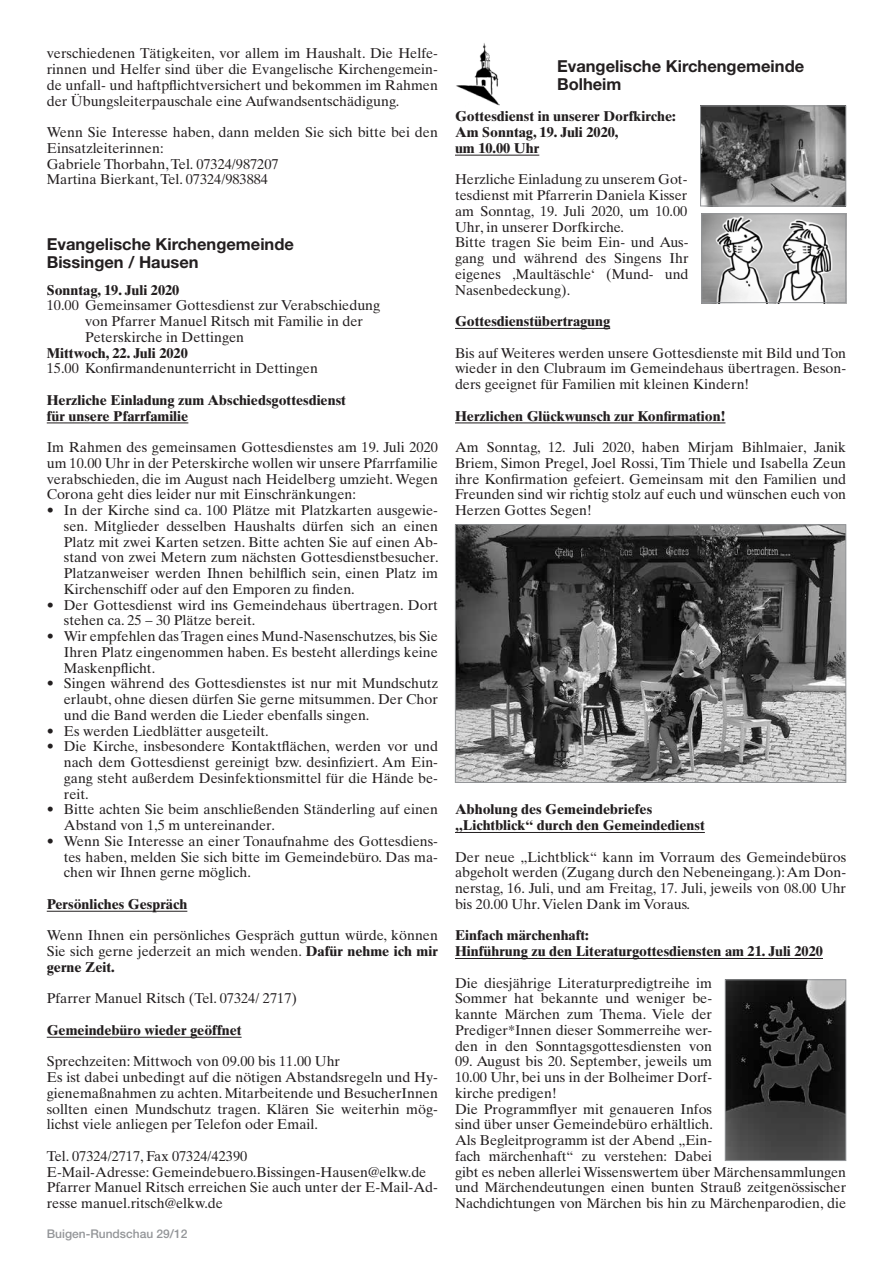
<style>
.page{position:relative;width:893px;height:1263px;background:#fff}
.page>*{position:absolute;margin:0;border:0;box-sizing:border-box;transform-origin:0 0}
.t1{font:700 16.5px/18px "Helvetica Neue";color:#231f20}
.t2{font:14.25px/15.8px "Times Ten";color:#231f20;text-align:justify}
.t3{font:700 14.25px/15.8px "Times Ten";color:#231f20}
.t4{font:500 12px "Helvetica Neue";color:#939598}
.s1{font-weight:700}
</style>
<div class="page">
<hr style="left:47px;top:423px;width:141px;height:1px;background:#231f20">
<hr style="left:47px;top:911px;width:140px;height:1px;background:#231f20">
<hr style="left:47px;top:1037px;width:195px;height:1px;background:#231f20">
<hr style="left:455px;top:155px;width:84px;height:1px;background:#231f20">
<hr style="left:455px;top:328px;width:155px;height:1px;background:#231f20">
<hr style="left:455px;top:423px;width:270px;height:1px;background:#231f20">
<hr style="left:455px;top:832px;width:250px;height:1px;background:#231f20">
<hr style="left:455px;top:958px;width:368px;height:1px;background:#231f20">
<img style="left:456px;top:43px;width:43px;height:63px">
<img style="left:702px;top:108px;width:142px;height:96px">
<div style="left:700px;top:106px;width:146px;height:100px;border:1px solid #939598"></div>
<img style="left:703px;top:215px;width:141px;height:86px">
<div style="left:701px;top:213px;width:145px;height:90px;border:1px solid #939598"></div>
<img style="left:457px;top:526px;width:387px;height:255px">
<div style="left:455px;top:524px;width:391px;height:259px;border:1px solid #939598"></div>
<img style="left:727px;top:981px;width:117px;height:178px">
<div style="left:725px;top:979px;width:121px;height:182px;border:1px solid #939598"></div>
<p class="t2" style="left:47px;top:45px;width:393px">verschiedenen Tätigkeiten, vor allem im Haushalt. Die Helfe&shy;rinnen und Helfer sind über die Evangelische Kirchengemein&shy;de unfall- und haftpflichtversichert und bekommen im Rahmen der Übungsleiterpauschale eine Aufwandsentschädigung.</p>
<p class="t2" style="left:47px;top:124px;width:393px;text-align:left">Wenn Sie Interesse haben, dann melden Sie sich bitte bei den Einsatzleiterinnen:<br>Gabriele Thorbahn, Tel. 07324/987207<br>Martina Bierkant, Tel. 07324/983884</p>
<p class="t1" style="left:47px;top:234px;width:249px">Evangelische Kirchengemeinde<br>Bissingen / Hausen</p>
<p class="t3" style="left:47px;top:282px;width:134px">Sonntag, 19. Juli 2020</p>
<p class="t2" style="left:85px;top:297px;width:297px;text-align:left;text-indent:-38px">10.00 Gemeinsamer Gottesdienst zur Verabschiedung von Pfarrer Manuel Ritsch mit Familie in der<br>Peterskirche in Dettingen</p>
<p class="t3" style="left:47px;top:345px;width:143px">Mittwoch, 22. Juli 2020</p>
<p class="t2" style="left:47px;top:360px;width:273px">15.00 Konfirmandenunterricht in Dettingen</p>
<p class="t3" style="left:47px;top:392px;width:301px">Herzliche Einladung zum Abschiedsgottesdienst für unsere Pfarrfamilie</p>
<p class="t2" style="left:47px;top:439px;width:393px">Im Rahmen des gemeinsamen Gottesdienstes am 19. Juli 2020 um 10.00 Uhr in der Peterskirche wollen wir unsere Pfarrfamilie verabschieden, die im August nach Heidelberg umzieht. Wegen Corona geht dies leider nur mit Einschränkungen:</p>
<p class="t2" style="left:64px;top:502px;width:376px;text-indent:-17px">• In der Kirche sind ca. 100 Plätze mit Platzkarten ausgewie&shy;sen. Mitglieder desselben Haushalts dürfen sich an einen Platz mit zwei Karten setzen. Bitte achten Sie auf einen Ab&shy;stand von zwei Metern zum nächsten Gottesdienstbesucher.<br>Platzanweiser werden Ihnen behilflich sein, einen Platz im Kirchenschiff oder auf den Emporen zu finden.</p>
<p class="t2" style="left:64px;top:597px;width:376px;text-indent:-17px">• Der Gottesdienst wird ins Gemeindehaus übertragen. Dort stehen ca. 25 – 30 Plätze bereit.</p>
<p class="t2" style="left:64px;top:628px;width:376px;text-indent:-17px">• Wir empfehlen das Tragen eines Mund-Nasenschutzes, bis Sie Ihren Platz eingenommen haben. Es besteht allerdings keine Maskenpflicht.</p>
<p class="t2" style="left:64px;top:675px;width:376px;text-indent:-17px">• Singen während des Gottesdienstes ist nur mit Mundschutz erlaubt, ohne diesen dürfen Sie gerne mitsummen. Der Chor und die Band werden die Lieder ebenfalls singen.</p>
<p class="t2" style="left:47px;top:723px;width:224px">• Es werden Liedblätter ausgeteilt.</p>
<p class="t2" style="left:64px;top:738px;width:376px;text-indent:-17px">• Die Kirche, insbesondere Kontaktflächen, werden vor und nach dem Gottesdienst gereinigt bzw. desinfiziert. Am Ein&shy;gang steht außerdem Desinfektionsmittel für die Hände be&shy;reit.</p>
<p class="t2" style="left:64px;top:801px;width:376px;text-indent:-17px">• Bitte achten Sie beim anschließenden Ständerling auf einen<br>Abstand von 1,5 m untereinander.</p>
<p class="t2" style="left:64px;top:833px;width:376px;text-indent:-17px">• Wenn Sie Interesse an einer Tonaufnahme des Gottesdiens&shy;tes haben, melden Sie sich bitte im Gemeindebüro. Das ma&shy;chen wir Ihnen gerne möglich.</p>
<p class="t3" style="left:47px;top:896px;width:142px">Persönliches Gespräch</p>
<p class="t2" style="left:47px;top:927px;width:393px">Wenn Ihnen ein persönliches Gespräch guttun würde, können Sie sich gerne jederzeit an mich wenden. <span class="s1">Dafür nehme ich mir gerne Zeit.</span></p>
<p class="t2" style="left:47px;top:990px;width:252px">Pfarrer Manuel Ritsch (Tel. 07324/ 2717)</p>
<p class="t3" style="left:47px;top:1022px;width:196px">Gemeindebüro wieder geöffnet</p>
<p class="t2" style="left:47px;top:1053px;width:393px;text-align:left">Sprechzeiten: Mittwoch von 09.00 bis 11.00 Uhr<br>Es ist dabei unbedingt auf die nötigen Abstandsregeln und Hy&shy;gienemaßnahmen zu achten. Mitarbeitende und BesucherInnen sollten einen Mundschutz tragen. Klären Sie weiterhin mög&shy;lichst viele anliegen per Telefon oder Email.</p>
<p class="t2" style="left:47px;top:1148px;width:393px;text-align:left">Tel. 07324/2717, Fax 07324/42390<br>E-Mail-Adresse: Gemeindebuero.Bissingen-Hausen@elkw.de Pfarrer Manuel Ritsch erreichen Sie auch unter der E-Mail-Ad&shy;resse manuel.ritsch@elkw.de</p>
<p class="t4" style="left:47px;top:1227px;width:142px">Buigen-Rundschau 29/12</p>
<p class="t1" style="left:557px;top:57px;width:249px">Evangelische Kirchengemeinde<br>Bolheim</p>
<p class="t3" style="left:455px;top:108px;width:222px">Gottesdienst in unserer Dorfkirche:<br>Am Sonntag, 19. Juli 2020,<br>um 10.00 Uhr</p>
<p class="t2" style="left:455px;top:171px;width:235px;text-align:left">Herzliche Einladung zu unserem Got&shy;tesdienst mit Pfarrerin Daniela Kisser am Sonntag, 19. Juli 2020, um 10.00<br>Uhr, in unserer Dorfkirche.<br>Bitte tragen Sie beim Ein- und Aus&shy;gang und während des Singens Ihr eigenes ‚Maultäschle‘ (Mund- und<br>Nasenbedeckung).</p>
<p class="t3" style="left:455px;top:313px;width:157px">Gottesdienstübertragung</p>
<p class="t2" style="left:455px;top:345px;width:393px">Bis auf Weiteres werden unsere Gottesdienste mit Bild und Ton wieder in den Clubraum im Gemeindehaus übertragen. Beson&shy;ders geeignet für Familien mit kleinen Kindern!</p>
<p class="t3" style="left:455px;top:408px;width:272px">Herzlichen Glückwunsch zur Konfirmation!</p>
<p class="t2" style="left:455px;top:439px;width:393px">Am Sonntag, 12. Juli 2020, haben Mirjam Bihlmaier, Janik Briem, Simon Pregel, Joel Rossi, Tim Thiele und Isabella Zeun ihre Konfirmation gefeiert. Gemeinsam mit den Familien und Freunden sind wir richtig stolz auf euch und wünschen euch von Herzen Gottes Segen!</p>
<p class="t3" style="left:455px;top:801px;width:251px">Abholung des Gemeindebriefes „Lichtblick“ durch den Gemeindedienst</p>
<p class="t2" style="left:455px;top:849px;width:393px">Der neue „Lichtblick“ kann im Vorraum des Gemeindebüros abgeholt werden (Zugang durch den Nebeneingang.): Am Don&shy;nerstag, 16. Juli, und am Freitag, 17. Juli, jeweils von 08.00 Uhr bis 20.00 Uhr. Vielen Dank im Voraus.</p>
<p class="t3" style="left:455px;top:927px;width:369px">Einfach märchenhaft:<br>Hinführung zu den Literaturgottesdiensten am 21. Juli 2020</p>
<p class="t2" style="left:455px;top:975px;width:259px">Die diesjährige Literaturpredigtreihe im Sommer hat bekannte und weniger be&shy;kannte Märchen zum Thema. Viele der Prediger*Innen dieser Sommerreihe wer&shy;den in den Sonntagsgottesdiensten von</p>
<p class="t2" style="left:455px;top:1053px;width:393px;text-align:left">09. August bis 20. September, jeweils um<br>10.00 Uhr, bei uns in der Bolheimer Dorf-<br>kirche predigen!<br>Die Programmflyer mit genaueren Infos<br>sind über unser Gemeindebüro erhältlich.<br>Als Begleitprogramm ist der Abend „Ein-<br>fach märchenhaft“ zu verstehen: Dabei<br>gibt es neben allerlei Wissenswertem über Märchensammlungen und Märchendeutungen einen bunten Strauß zeitgenössischer Nachdichtungen von Märchen bis hin zu Märchenparodien, die</p>
</div>
